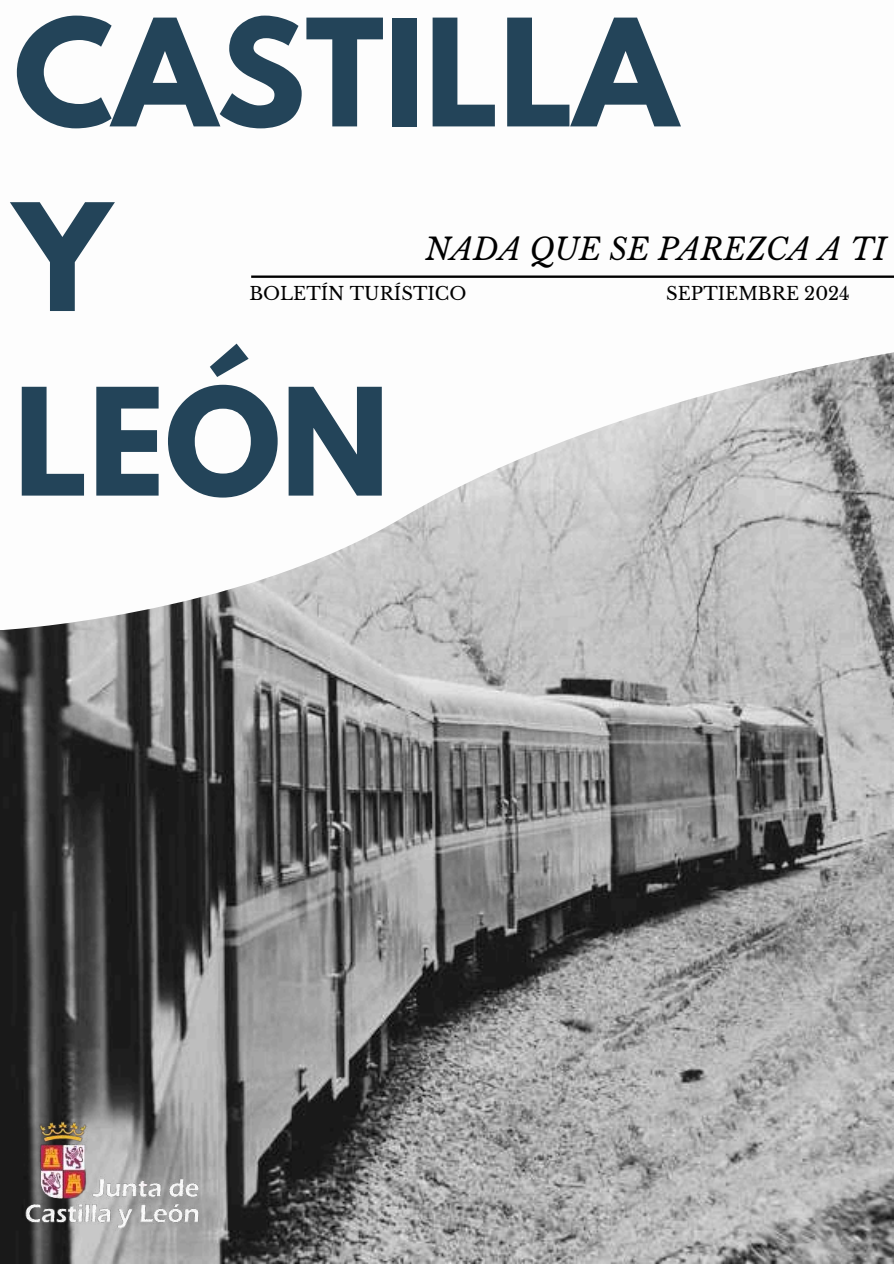
<style>
.page{position:relative;width:894px;height:1264px;background:#fff}
.page>*{position:absolute;margin:0;border:0;box-sizing:border-box;transform-origin:0 0}
.t1{font:700 131.85px/184.5px "League Spartan";color:#234459}
.t2{font:italic 30px "Libre Baskerville";color:#000}
.t3{font:18px "Libre Baskerville";color:#000}
</style>
<div class="page">
<img style="left:0;top:630px;width:893px;height:633px">
<svg style="left:4px;top:352px;width:889px;height:278px"></svg>
<img style="left:252px;top:275px;width:641px;height:2px">
<img style="left:14px;top:1112px;width:198px;height:123px">
<h1 class="t1" style="left:14px;top:-2px;width:664px">CASTILLA<br>Y<br>LEÓN</h1>
<h2 class="t2" style="left:425px;top:231px;width:462px">NADA QUE SE PAREZCA A TI</h2>
<p class="t3" style="left:249px;top:282px;width:218px">BOLETÍN TURÍSTICO</p>
<p class="t3" style="left:666px;top:282px;width:185px">SEPTIEMBRE 2024</p>
</div>
